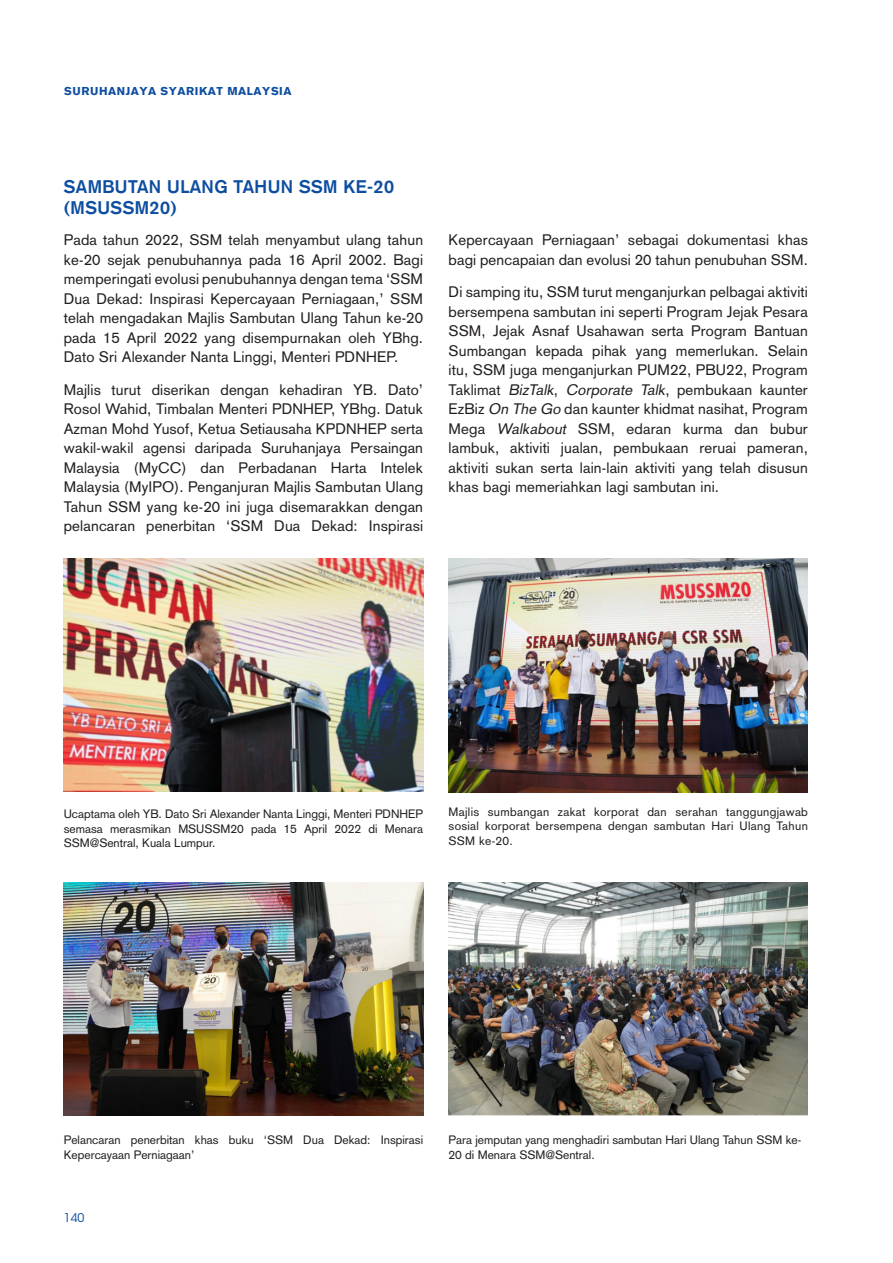
<style>
.page{position:relative;width:893px;height:1263px;background:#fff}
.page>*{position:absolute;margin:0;border:0;box-sizing:border-box;transform-origin:0 0}
.t1{font:700 18px/21.6px "Akzidenz Grotesk";letter-spacing:.025em;color:#0d4da1}
.t2{font:15px/19.5px "Akzidenz Grotesk";letter-spacing:.01em;color:#231f20;text-align:justify}
.t3{font:12px/14.4px "Akzidenz Grotesk";color:#231f20;text-align:justify}
.t4{font:12px "ITC Avant Garde Std";color:#0d4da1}
.t5{font:900 11.25px "Akzidenz Grotesk";letter-spacing:.05em;color:#0d4da1}
.s1{font-style:italic}
</style>
<div class="page">
<img style="left:64px;top:558px;width:359px;height:233px">
<img style="left:449px;top:559px;width:359px;height:233px">
<img style="left:64px;top:882px;width:359px;height:234px">
<img style="left:449px;top:882px;width:359px;height:234px">
<p class="t5" style="left:64px;top:84px;width:229px">SURUHANJAYA SYARIKAT MALAYSIA</p>
<p class="t1" style="left:64px;top:176px;width:332px">SAMBUTAN ULANG TAHUN SSM KE-20 (MSUSSM20)</p>
<p class="t2" style="left:64px;top:232px;width:361px">Pada tahun 2022, SSM telah menyambut ulang tahun ke-20 sejak penubuhannya pada 16 April 2002. Bagi memperingati evolusi penubuhannya dengan tema ‘SSM Dua Dekad: Inspirasi Kepercayaan Perniagaan,’ SSM telah mengadakan Majlis Sambutan Ulang Tahun ke-20 pada 15 April 2022 yang disempurnakan oleh YBhg.<br>Dato Sri Alexander Nanta Linggi, Menteri PDNHEP.</p>
<p class="t2" style="left:64px;top:381px;width:361px">Majlis turut diserikan dengan kehadiran YB. Dato’ Rosol Wahid, Timbalan Menteri PDNHEP, YBhg. Datuk Azman Mohd Yusof, Ketua Setiausaha KPDNHEP serta wakil-wakil agensi daripada Suruhanjaya Persaingan Malaysia (MyCC) dan Perbadanan Harta Intelek Malaysia (MyIPO). Penganjuran Majlis Sambutan Ulang Tahun SSM yang ke-20 ini juga disemarakkan dengan pelancaran penerbitan ‘SSM Dua Dekad: Inspirasi</p>
<p class="t2" style="left:449px;top:232px;width:361px">Kepercayaan Perniagaan’ sebagai dokumentasi khas bagi pencapaian dan evolusi 20 tahun penubuhan SSM.</p>
<p class="t2" style="left:449px;top:284px;width:361px">Di samping itu, SSM turut menganjurkan pelbagai aktiviti bersempena sambutan ini seperti Program Jejak Pesara SSM, Jejak Asnaf Usahawan serta Program Bantuan Sumbangan kepada pihak yang memerlukan. Selain itu, SSM juga menganjurkan PUM22, PBU22, Program Taklimat <span class="s1">BizTalk</span>, <span class="s1">Corporate Talk</span>, pembukaan kaunter EzBiz <span class="s1">On The Go</span> dan kaunter khidmat nasihat, Program Mega <span class="s1">Walkabout</span> SSM, edaran kurma dan bubur lambuk, aktiviti jualan, pembukaan reruai pameran, aktiviti sukan serta lain-lain aktiviti yang telah disusun khas bagi memeriahkan lagi sambutan ini.</p>
<p class="t3" style="left:64px;top:808px;width:361px">Ucaptama oleh YB. Dato Sri Alexander Nanta Linggi, Menteri PDNHEP semasa merasmikan MSUSSM20 pada 15 April 2022 di Menara SSM@Sentral, Kuala Lumpur.</p>
<p class="t3" style="left:449px;top:806px;width:361px">Majlis sumbangan zakat korporat dan serahan tanggungjawab sosial korporat bersempena dengan sambutan Hari Ulang Tahun SSM ke-20.</p>
<p class="t3" style="left:64px;top:1134px;width:361px">Pelancaran penerbitan khas buku ‘SSM Dua Dekad: Inspirasi<br>Kepercayaan Perniagaan’</p>
<p class="t3" style="left:449px;top:1134px;width:354px">Para jemputan yang menghadiri sambutan Hari Ulang Tahun SSM ke-<br>20 di Menara SSM@Sentral.</p>
<p class="t4" style="left:64px;top:1211px;width:22px">140</p>
</div>
